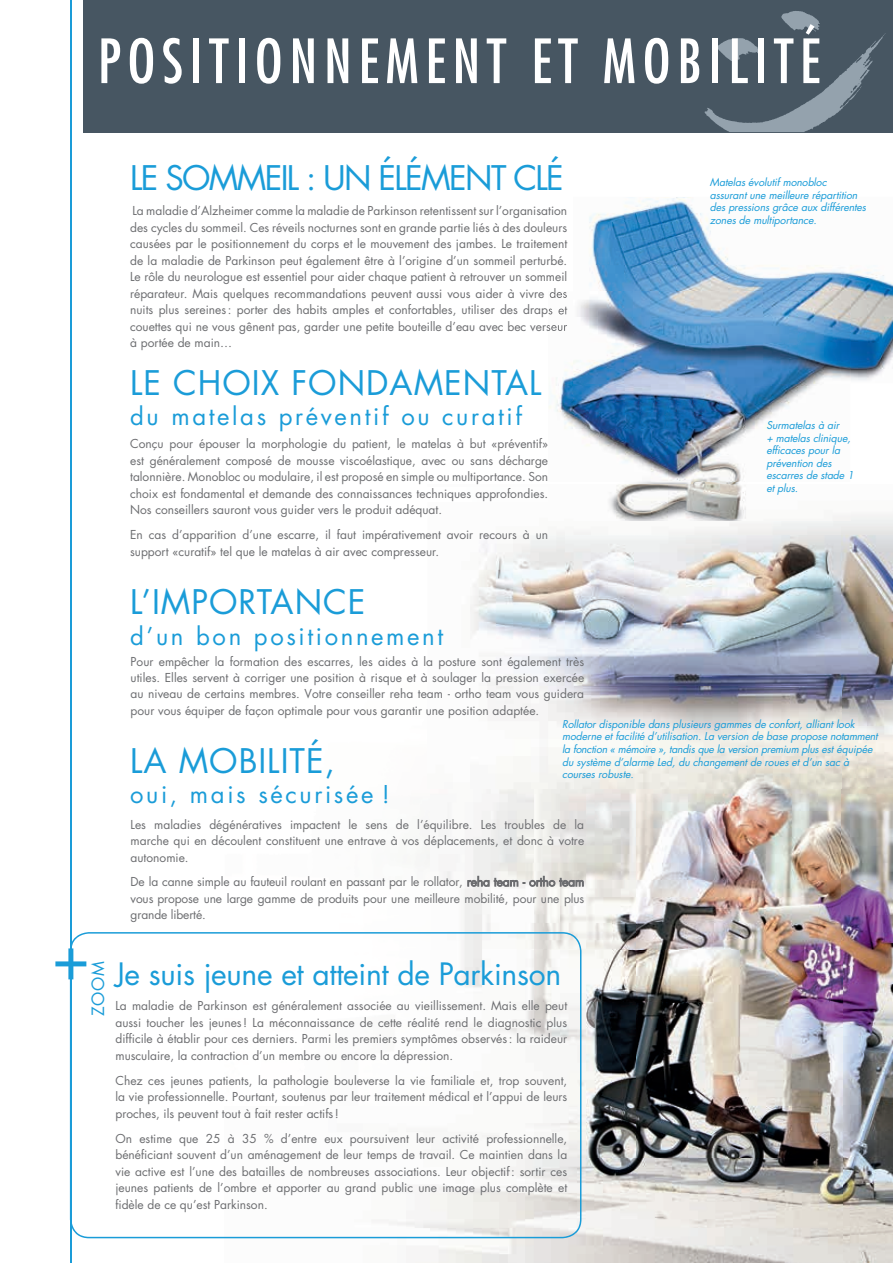
<style>
.page{position:relative;width:893px;height:1263px;background:#fff}
.page>*{position:absolute;margin:0;border:0;box-sizing:border-box;transform-origin:0 0}
.t1{font:63.9px "Futura";color:#1a9cd8}
.t2{font:condensed 59.25px "Futura";letter-spacing:.11em;color:#fff}
.t3{font:33px "Futura";letter-spacing:.03em;color:#1a9cd8}
.t4{font:33px "Futura";letter-spacing:-.05em;color:#1a9cd8}
.t5{font:30px "Futura";letter-spacing:-.01em;color:#1a9cd8}
.t6{font:23.85px "Futura";letter-spacing:.11em;color:#1a9cd8}
.t7{font:16.5px "Futura";color:#1a9cd8}
.t8{font:12px/16.5px "Futura";color:#6c6d70;text-align:justify}
.t9{font:italic 10.5px/12.6px "Futura";color:#1a9cd8}
</style>
<div class="page">
<img style="left:430px;top:789px;width:411px;height:474px">
<img style="left:841px;top:514px;width:52px;height:749px">
<img style="left:470px;top:520px;width:164px;height:167px">
<img style="left:634px;top:520px;width:208px;height:167px">
<img style="left:496px;top:687px;width:346px;height:102px">
<div style="left:84px;top:0;width:809px;height:132px;background:#475662"></div>
<svg style="left:704px;top:11px;width:181px;height:121px"></svg>
<hr style="left:70px;top:0;width:2px;height:1263px;background:#1a9cd8">
<img style="left:549px;top:308px;width:301px;height:212px">
<img style="left:549px;top:291px;width:18px;height:7px">
<img style="left:548px;top:306px;width:19px;height:11px">
<img style="left:548px;top:321px;width:19px;height:13px">
<img style="left:589px;top:197px;width:304px;height:183px">
<img style="left:573px;top:291px;width:277px;height:92px">
<svg style="left:72px;top:932px;width:509px;height:306px"></svg>
<h2 class="t2" style="left:98px;top:24px;width:724px">POSITIONNEMENT ET MOBILITÉ</h2>
<h3 class="t4" style="left:130px;top:155px;width:435px">LE SOMMEIL : UN ÉLÉMENT CLÉ</h3>
<p class="t8" style="left:130px;top:203px;width:439px">La maladie d’Alzheimer comme la maladie de Parkinson retentissent sur l’organisation des cycles du sommeil. Ces réveils nocturnes sont en grande partie liés à des douleurs causées par le positionnement du corps et le mouvement des jambes. Le traitement de la maladie de Parkinson peut également être à l’origine d’un sommeil perturbé.<br>Le rôle du neurologue est essentiel pour aider chaque patient à retrouver un sommeil réparateur. Mais quelques recommandations peuvent aussi vous aider à vivre des nuits plus sereines : porter des habits amples et confortables, utiliser des draps et couettes qui ne vous gênent pas, garder une petite bouteille d’eau avec bec verseur à portée de main…</p>
<h3 class="t3" style="left:130px;top:360px;width:413px">LE CHOIX FONDAMENTAL</h3>
<h3 class="t6" style="left:130px;top:400px;width:393px">du matelas préventif ou curatif</h3>
<p class="t8" style="left:130px;top:436px;width:420px">Conçu pour épouser la morphologie du patient, le matelas à but «préventif» est généralement composé de mousse viscoélastique, avec ou sans décharge talonnière. Monobloc ou modulaire, il est proposé en simple ou multiportance. Son choix est fondamental et demande des connaissances techniques approfondies.<br>Nos conseillers sauront vous guider vers le produit adéquat.</p>
<p class="t8" style="left:130px;top:527px;width:420px">En cas d’apparition d’une escarre, il faut impérativement avoir recours à un support «curatif» tel que le matelas à air avec compresseur.</p>
<p class="t9" style="left:710px;top:176px;width:160px">Matelasévolutifmonobloc assurantune meilleure répartition despressionsgrâce aux différentes zonesde multiportance.</p>
<p class="t9" style="left:766px;top:419px;width:91px">Surmatelasà air<br>+ matelasclinique, efficacespourla prévention des escarresde stade 1 etplus.</p>
<h3 class="t3" style="left:130px;top:579px;width:237px">L’IMPORTANCE</h3>
<h3 class="t6" style="left:130px;top:619px;width:315px">d’un bon positionnement</h3>
<p class="t8" style="left:131px;top:653px;width:455px">Pour empêcher la formation des escarres, les aides à la posture sont également très utiles. Elles servent à corriger une position à risque et à soulager la pression exercée au niveau de certains membres. Votre conseiller reha team - ortho team vous guidera pour vous équiper de façon optimale pour vous garantir une position adaptée.</p>
<p class="t9" style="left:562px;top:717px;width:320px">Rollatordisponible dansplusieursgammesde confort,alliantlook moderne etfacilité d’utilisation.La version de base propose notamment la fonction «mémoire »,tandisque la version premium plusestéquipée du système d’alarme Led,du changementde rouesetd’un sac à coursesrobuste.</p>
<h3 class="t3" style="left:130px;top:738px;width:206px">LA MOBILITÉ,</h3>
<h3 class="t6" style="left:130px;top:778px;width:261px">oui, mais sécurisée !</h3>
<p class="t8" style="left:131px;top:816px;width:455px">Les maladies dégénératives impactent le sens de l’équilibre. Les troubles de la marche qui en découlent constituent une entrave à vos déplacements, et donc à votre autonomie.</p>
<p class="t8" style="left:131px;top:873px;width:455px">De la canne simple au fauteuil roulant en passant par le rollator, reha team - ortho team vous propose une large gamme de produits pour une meilleure mobilité, pour une plus grande liberté.</p>
<h1 class="t1" style="left:20px;top:983px;width:41px;rotate:-90deg">+</h1>
<h3 class="t7" style="left:87px;top:1016px;width:56px;rotate:-90deg">ZOOM</h3>
<h3 class="t5" style="left:115px;top:953px;width:447px">Je suis jeune et atteint de Parkinson</h3>
<p class="t8" style="left:115px;top:997px;width:453px">La maladie de Parkinson est généralement associée au vieillissement. Mais elle peut aussi toucher les jeunes ! La méconnaissance de cette réalité rend le diagnostic plus difficile à établir pour ces derniers. Parmi les premiers symptômes observés : la raideur musculaire, la contraction d’un membre ou encore la dépression.</p>
<p class="t8" style="left:115px;top:1072px;width:453px">Chez ces jeunes patients, la pathologie bouleverse la vie familiale et, trop souvent, la vie professionnelle. Pourtant, soutenus par leur traitement médical et l’appui de leurs proches, ils peuvent tout à fait rester actifs !</p>
<p class="t8" style="left:115px;top:1130px;width:453px">On estime que 25 à 35 % d’entre eux poursuivent leur activité professionnelle, bénéficiant souvent d’un aménagement de leur temps de travail. Ce maintien dans la vie active est l’une des batailles de nombreuses associations. Leur objectif : sortir ces jeunes patients de l’ombre et apporter au grand public une image plus complète et fidèle de ce qu’est Parkinson.</p>
</div>
